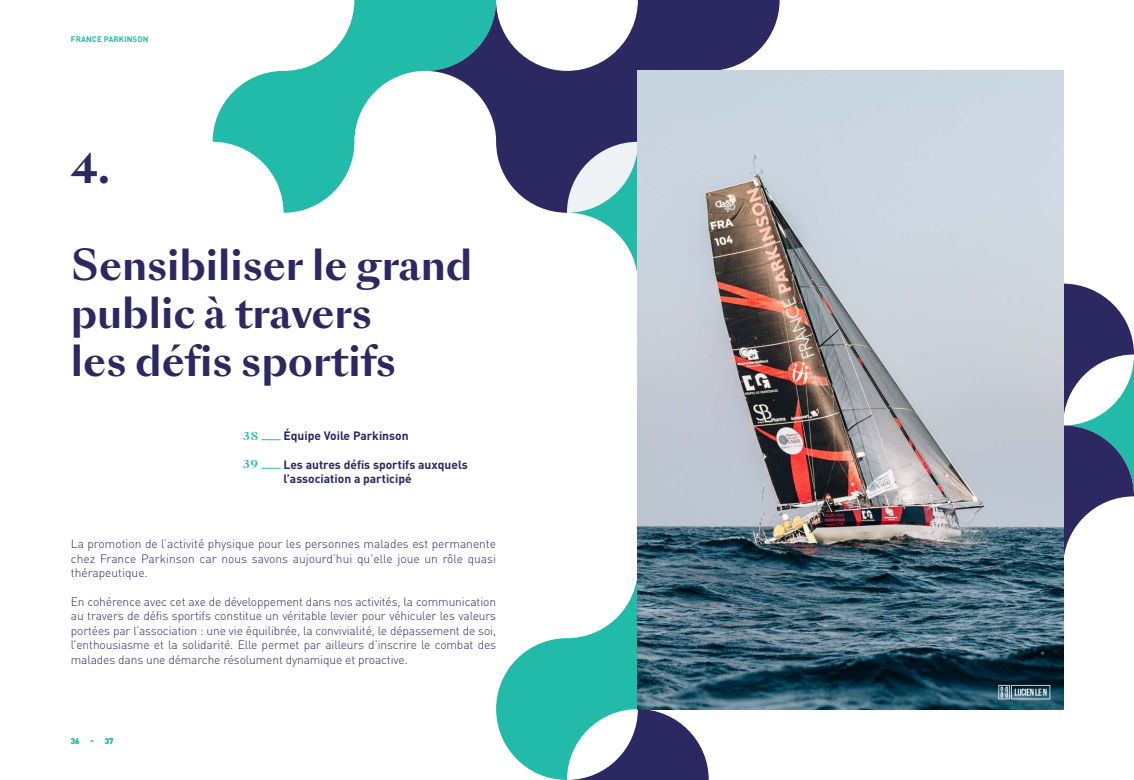
<style>
.page{position:relative;width:1134px;height:780px;background:#fff}
.page>*{position:absolute;margin:0;border:0;box-sizing:border-box;transform-origin:0 0}
.t1{font:700 40px/48px "Sang Bleu Sans";color:#2b2862}
.t2{font:300 12px/14.4px "DIN Pro";letter-spacing:-.01em;color:#2b2862;text-align:justify}
.t3{font:700 12px/14.4px "DIN Pro";color:#2b2862}
.t4{font:700 11px "Sang Bleu Sans";color:#22bba9}
.t5{font:700 8px "DIN Pro";letter-spacing:.01em;color:#22bba9}
</style>
<div class="page">
<svg style="left:213px;top:0;width:212px;height:213px"></svg>
<svg style="left:567px;top:142px;width:142px;height:141px"></svg>
<svg style="left:496px;top:567px;width:142px;height:213px;fill:#22bba9"></svg>
<div style="left:1071px;top:362px;width:63px;height:126px;background:#22bba9"></div>
<svg style="left:425px;top:0;width:355px;height:213px;fill:#2b2862"></svg>
<svg style="left:567px;top:709px;width:142px;height:71px"></svg>
<svg style="left:992px;top:425px;width:142px;height:142px;fill:#2b2862"></svg>
<svg style="left:992px;top:283px;width:142px;height:142px;fill:#2b2862"></svg>
<svg style="left:261px;top:439px;width:20px;height:1px"></svg>
<svg style="left:261px;top:468px;width:20px;height:1px"></svg>
<img style="left:638px;top:71px;width:425px;height:638px">
<p class="t5" style="left:71px;top:33px;width:79px">FRANCE PARKINSON</p>
<p class="t1" style="left:71px;top:145px;width:41px">4.</p>
<p class="t1" style="left:71px;top:241px;width:403px">Sensibiliser le grand public à travers<br>les défis sportifs</p>
<p class="t4" style="left:243px;top:428px;width:17px">38</p>
<p class="t4" style="left:243px;top:457px;width:16px">39</p>
<p class="t3" style="left:283px;top:428px;width:127px">Équipe Voile Parkinson</p>
<p class="t3" style="left:283px;top:456px;width:186px">Les autres défis sportifs auxquels l’association a participé</p>
<p class="t2" style="left:71px;top:536px;width:427px">La promotion de l’activité physique pour les personnes malades est permanente chez France Parkinson car nous savons aujourd’hui qu’elle joue un rôle quasi thérapeutique.</p>
<p class="t2" style="left:71px;top:594px;width:427px">En cohérence avec cet axe de développement dans nos activités, la communication au travers de défis sportifs constitue un véritable levier pour véhiculer les valeurs portées par l’association : une vie équilibrée, la convivialité, le dépassement de soi, l’enthousiasme et la solidarité. Elle permet par ailleurs d’inscrire le combat des malades dans une démarche résolument dynamique et proactive.</p>
<p class="t5" style="left:71px;top:735px;width:10px">36</p>
<p class="t5" style="left:90px;top:735px;width:24px">- 37</p>
</div>
